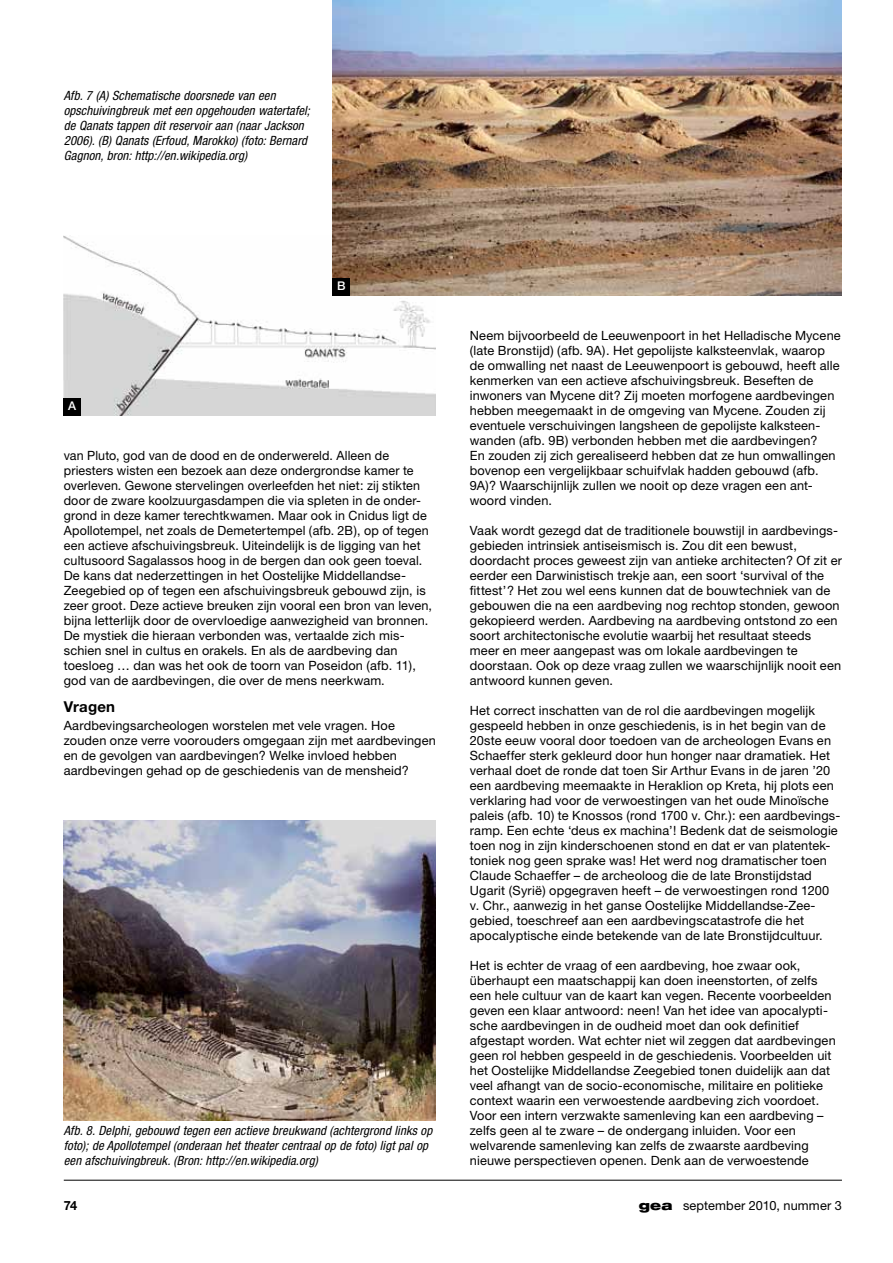
<style>
.page{position:relative;width:893px;height:1263px;background:#fff}
.page>*{position:absolute;margin:0;border:0;box-sizing:border-box;transform-origin:0 0}
.t1{font:700 15px "Helvetica Neue LT Pro";letter-spacing:.015em;color:#000}
.t2{font:12.75px/15px "Helvetica Neue";letter-spacing:.01em;color:#000}
.t3{font:italic condensed 12.75px/15px "Helvetica Neue";letter-spacing:.01em;color:#000}
.t4{font:12.75px "Helvetica Neue LT Pro";letter-spacing:.01em;color:#000}
.t5{font:700 12.75px "Helvetica Neue LT Pro";color:#000}
.t6{font:500 12px "Helvetica Neue LT Pro";color:#fff}
.s1{font-family:"Helvetica Neue";font-weight:900;font-stretch:expanded}
</style>
<div class="page">
<hr style="left:64px;top:1180px;width:778px;height:1px;background:#000">
<img style="left:64px;top:235px;width:372px;height:180px">
<img style="left:333px;top:0;width:509px;height:295px">
<div style="left:333px;top:278px;width:17px;height:17px;background:#000"></div>
<div style="left:64px;top:398px;width:17px;height:17px;background:#000"></div>
<img style="left:64px;top:820px;width:372px;height:300px">
<p class="t3" style="left:64px;top:88px;width:248px">Afb. 7 (A) Schematische doorsnede van een opschuivingbreuk met een opgehouden watertafel; de Qanats tappen dit reservoir aan (naar Jackson 2006). (B) Qanats (Erfoud, Marokko) (foto: Bernard Gagnon, bron: http://en.wikipedia.org)</p>
<p class="t6" style="left:68px;top:399px;width:10px">A</p>
<p class="t6" style="left:337px;top:279px;width:10px">B</p>
<p class="t2" style="left:64px;top:448px;width:370px">van Pluto, god van de dood en de onderwereld. Alleen de priesters wisten een bezoek aan deze ondergrondse kamer te overleven. Gewone stervelingen overleefden het niet: zij stikten door de zware koolzuurgasdampen die via spleten in de onder&shy;grond in deze kamer terechtkwamen. Maar ook in Cnidus ligt de Apollotempel, net zoals de Demetertempel (afb. 2B), op of tegen een actieve afschuivingsbreuk. Uiteindelijk is de ligging van het cultusoord Sagalassos hoog in de bergen dan ook geen toeval.<br>De kans dat nederzettingen in het Oostelijke Middellandse-Zeegebied op of tegen een afschuivingsbreuk gebouwd zijn, is zeer groot. Deze actieve breuken zijn vooral een bron van leven, bijna letterlijk door de overvloedige aanwezigheid van bronnen.<br>De mystiek die hieraan verbonden was, vertaalde zich mis&shy;schien snel in cultus en orakels. En als de aardbeving dan toesloeg … dan was het ook de toorn van Poseidon (afb. 11), god van de aardbevingen, die over de mens neerkwam.</p>
<p class="t1" style="left:64px;top:697px;width:53px">Vragen</p>
<p class="t2" style="left:64px;top:718px;width:374px">Aardbevingsarcheologen worstelen met vele vragen. Hoe zouden onze verre voorouders omgegaan zijn met aardbevingen en de gevolgen van aardbevingen? Welke invloed hebben aardbevingen gehad op de geschiedenis van de mensheid?</p>
<p class="t3" style="left:64px;top:1123px;width:370px">Afb. 8. Delphi, gebouwd tegen een actieve breukwand (achtergrond links op foto); de Apollotempel (onderaan het theater centraal op de foto) ligt pal op een afschuivingbreuk. (Bron: http://en.wikipedia.org)</p>
<p class="t2" style="left:470px;top:328px;width:372px">Neem bijvoorbeeld de Leeuwenpoort in het Helladische Mycene (late Bronstijd) (afb. 9A). Het gepolijste kalksteenvlak, waarop de omwalling net naast de Leeuwenpoort is gebouwd, heeft alle kenmerken van een actieve afschuivingsbreuk. Beseften de inwoners van Mycene dit? Zij moeten morfogene aardbevingen hebben meegemaakt in de omgeving van Mycene. Zouden zij eventuele verschuivingen langsheen de gepolijste kalksteen&shy;wanden (afb. 9B) verbonden hebben met die aardbevingen?<br>En zouden zij zich gerealiseerd hebben dat ze hun omwallingen bovenop een vergelijkbaar schuifvlak hadden gebouwd (afb.<br>9A)? Waarschijnlijk zullen we nooit op deze vragen een ant&shy;woord vinden.</p>
<p class="t2" style="left:470px;top:523px;width:374px">Vaak wordt gezegd dat de traditionele bouwstijl in aardbevings&shy;gebieden intrinsiek antiseismisch is. Zou dit een bewust, doordacht proces geweest zijn van antieke architecten? Of zit er eerder een Darwinistisch trekje aan, een soort ‘survival of the fittest’? Het zou wel eens kunnen dat de bouwtechniek van de gebouwen die na een aardbeving nog rechtop stonden, gewoon gekopieerd werden. Aardbeving na aardbeving ontstond zo een soort architectonische evolutie waarbij het resultaat steeds meer en meer aangepast was om lokale aardbevingen te doorstaan. Ook op deze vraag zullen we waarschijnlijk nooit een antwoord kunnen geven.</p>
<p class="t2" style="left:470px;top:703px;width:372px">Het correct inschatten van de rol die aardbevingen mogelijk gespeeld hebben in onze geschiedenis, is in het begin van de 20ste eeuw vooral door toedoen van de archeologen Evans en Schaeffer sterk gekleurd door hun honger naar dramatiek. Het verhaal doet de ronde dat toen Sir Arthur Evans in de jaren ’20 een aardbeving meemaakte in Heraklion op Kreta, hij plots een verklaring had voor de verwoestingen van het oude Minoïsche paleis (afb. 10) te Knossos (rond 1700 v. Chr.): een aardbevings&shy;ramp. Een echte ‘deus ex machina’! Bedenk dat de seismologie toen nog in zijn kinderschoenen stond en dat er van platentek&shy;toniek nog geen sprake was! Het werd nog dramatischer toen Claude Schaeffer – de archeoloog die de late Bronstijdstad Ugarit (Syrië) opgegraven heeft – de verwoestingen rond 1200 v. Chr., aanwezig in het ganse Oostelijke Middellandse-Zee&shy;gebied, toeschreef aan een aardbevingscatastrofe die het apocalyptische einde betekende van de late Bronstijdcultuur.</p>
<p class="t2" style="left:470px;top:958px;width:367px">Het is echter de vraag of een aardbeving, hoe zwaar ook, überhaupt een maatschappij kan doen ineenstorten, of zelfs een hele cultuur van de kaart kan vegen. Recente voorbeelden geven een klaar antwoord: neen! Van het idee van apocalypti&shy;sche aardbevingen in de oudheid moet dan ook definitief afgestapt worden. Wat echter niet wil zeggen dat aardbevingen geen rol hebben gespeeld in de geschiedenis. Voorbeelden uit het Oostelijke Middellandse Zeegebied tonen duidelijk aan dat veel afhangt van de socio-economische, militaire en politieke context waarin een verwoestende aardbeving zich voordoet.<br>Voor een intern verzwakte samenleving kan een aardbeving – zelfs geen al te zware – de ondergang inluiden. Voor een welvarende samenleving kan zelfs de zwaarste aardbeving nieuwe perspectieven openen. Denk aan de verwoestende</p>
<p class="t5" style="left:64px;top:1198px;width:15px">74</p>
<p class="t4" style="left:639px;top:1198px;width:205px"><span class="s1">gea</span> september 2010, nummer 3</p>
</div>
